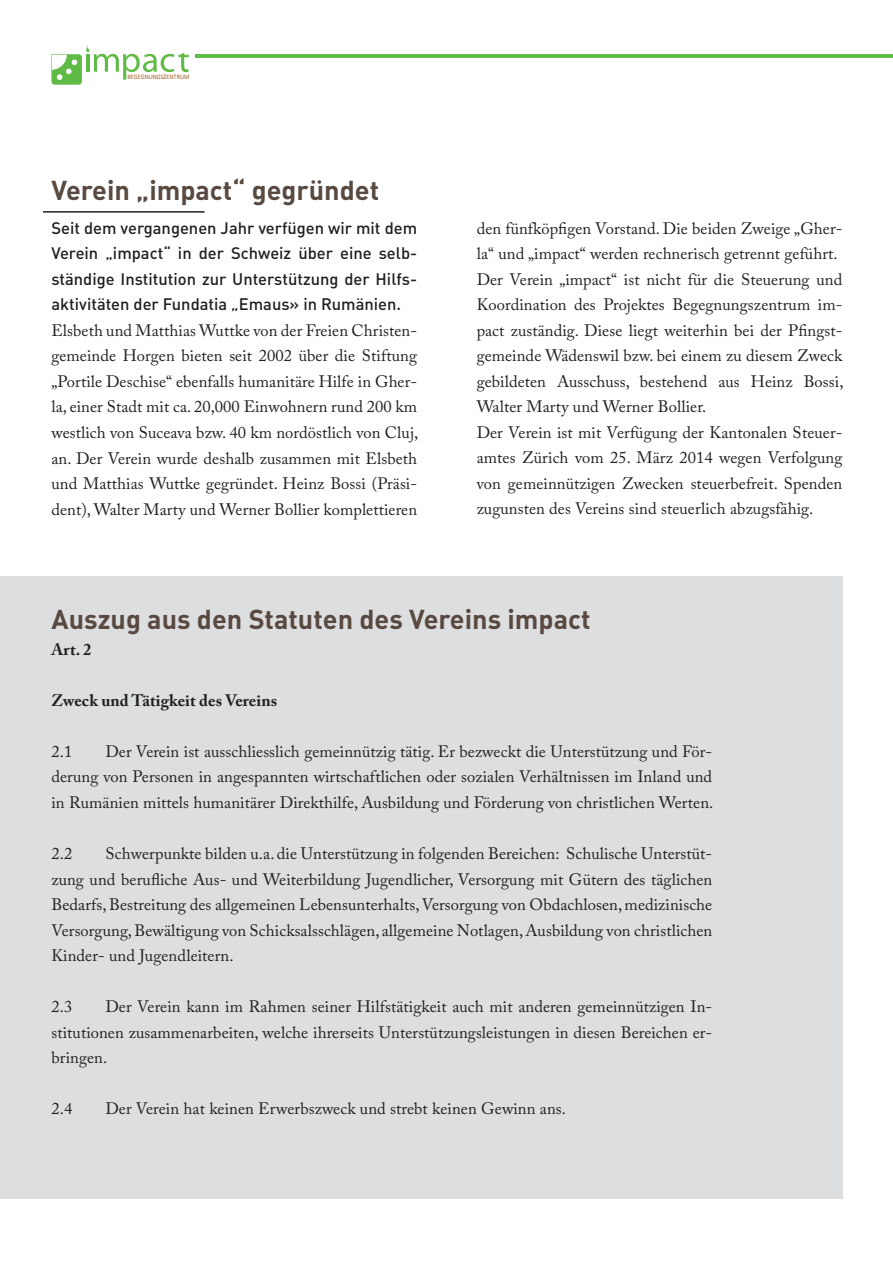
<style>
.page{position:relative;width:893px;height:1263px;background:#fff}
.page>*{position:absolute;margin:0;border:0;box-sizing:border-box;transform-origin:0 0}
.t1{font:27px "DIN Bold Alternate";color:#594a41}
.t2{font:16.5px/25.5px "Adobe Caslon Pro";letter-spacing:.005em;color:#231f20;text-align:justify}
.t3{font:16.5px/25.5px "DIN Medium Alternate";color:#231f20;text-align:justify}
.t4{font:700 16.5px "Adobe Caslon Pro";letter-spacing:.005em;color:#231f20}
.t5{font:6.9px "Calibri";color:#a05b25;scale:.92 1}
</style>
<div class="page">
<hr style="left:195px;top:55px;width:698px;height:3px;background:#60bb46">
<svg style="left:51px;top:45px;width:138px;height:40px"></svg>
<hr style="left:43px;top:211px;width:162px;height:2px;background:#231f20">
<hr style="left:892px;top:793px;width:1px;height:470px;background:#ddedd4">
<div style="left:0;top:576px;width:842px;height:623px;background:#dddee0"></div>
<p class="t5" style="left:127px;top:73px;width:69px">BEGEGNUNGSZENTRUM</p>
<h1 class="t1" style="left:51px;top:172px;width:329px">Verein „impact“ gegründet</h1>
<p class="t3" style="left:51px;top:215px;width:367px">Seit dem vergangenen Jahr verfügen wir mit dem Verein „impact“ in der Schweiz über eine selb&shy;ständige Institution zur Unterstützung der Hilfs&shy;aktivitäten der Fundatia „Emaus» in Rumänien.</p>
<p class="t2" style="left:51px;top:317px;width:368px">Elsbeth und Matthias Wuttke von der Freien Christen&shy;gemeinde Horgen bieten seit 2002 über die Stiftung „Portile Deschise“ ebenfalls humanitäre Hilfe in Gher&shy;la, einer Stadt mit ca. 20,000 Einwohnern rund 200 km westlich von Suceava bzw. 40 km nordöstlich von Cluj, an. Der Verein wurde deshalb zusammen mit Elsbeth und Matthias Wuttke gegründet. Heinz Bossi (Präsi&shy;dent), Walter Marty und Werner Bollier komplettieren</p>
<p class="t2" style="left:477px;top:215px;width:368px;text-align:left">den fünfköpfigen Vorstand. Die beiden Zweige „Gher&shy;la“ und „impact“ werden rechnerisch getrennt geführt.<br>Der Verein „impact“ ist nicht für die Steuerung und Koordination des Projektes Begegnungszentrum im&shy;pact zuständig. Diese liegt weiterhin bei der Pfingst&shy;gemeinde Wädenswil bzw. bei einem zu diesem Zweck gebildeten Ausschuss, bestehend aus Heinz Bossi, Walter Marty und Werner Bollier.<br>Der Verein ist mit Verfügung der Kantonalen Steuer&shy;amtes Zürich vom 25. März 2014 wegen Verfolgung von gemeinnützigen Zwecken steuerbefreit. Spenden zugunsten des Vereins sind steuerlich abzugsfähig.</p>
<h1 class="t1" style="left:51px;top:602px;width:541px">Auszug aus den Statuten des Vereins impact</h1>
<p class="t4" style="left:51px;top:639px;width:42px">Art. 2</p>
<p class="t4" style="left:51px;top:690px;width:227px">Zweck und Tätigkeit des Vereins</p>
<p class="t2" style="left:51px;top:738px;width:22px">2.1</p>
<p class="t2" style="left:51px;top:738px;width:663px;text-indent:54px">Der Verein ist ausschliesslich gemeinnützig tätig. Er bezweckt die Unterstützung und För&shy;derung von Personen in angespannten wirtschaftlichen oder sozialen Verhältnissen im Inland und in Rumänien mittels humanitärer Direkthilfe, Ausbildung und Förderung von christlichen Werten.</p>
<p class="t2" style="left:51px;top:840px;width:22px">2.2</p>
<p class="t2" style="left:51px;top:840px;width:662px;text-indent:54px">Schwerpunkte bilden u.a. die Unterstützung in folgenden Bereichen: Schulische Unterstüt&shy;zung und berufliche Aus- und Weiterbildung Jugendlicher, Versorgung mit Gütern des täglichen Bedarfs, Bestreitung des allgemeinen Lebensunterhalts, Versorgung von Obdachlosen, medizinische Versorgung, Bewältigung von Schicksalsschlägen, allgemeine Notlagen, Ausbildung von christlichen Kinder- und Jugendleitern.</p>
<p class="t2" style="left:51px;top:993px;width:22px">2.3</p>
<p class="t2" style="left:51px;top:993px;width:662px;text-indent:54px">Der Verein kann im Rahmen seiner Hilfstätigkeit auch mit anderen gemeinnützigen In&shy;stitutionen zusammenarbeiten, welche ihrerseits Unterstützungsleistungen in diesen Bereichen er&shy;bringen.</p>
<p class="t2" style="left:51px;top:1096px;width:22px">2.4</p>
<p class="t2" style="left:105px;top:1096px;width:462px">Der Verein hat keinen Erwerbszweck und strebt keinen Gewinn ans.</p>
</div>
